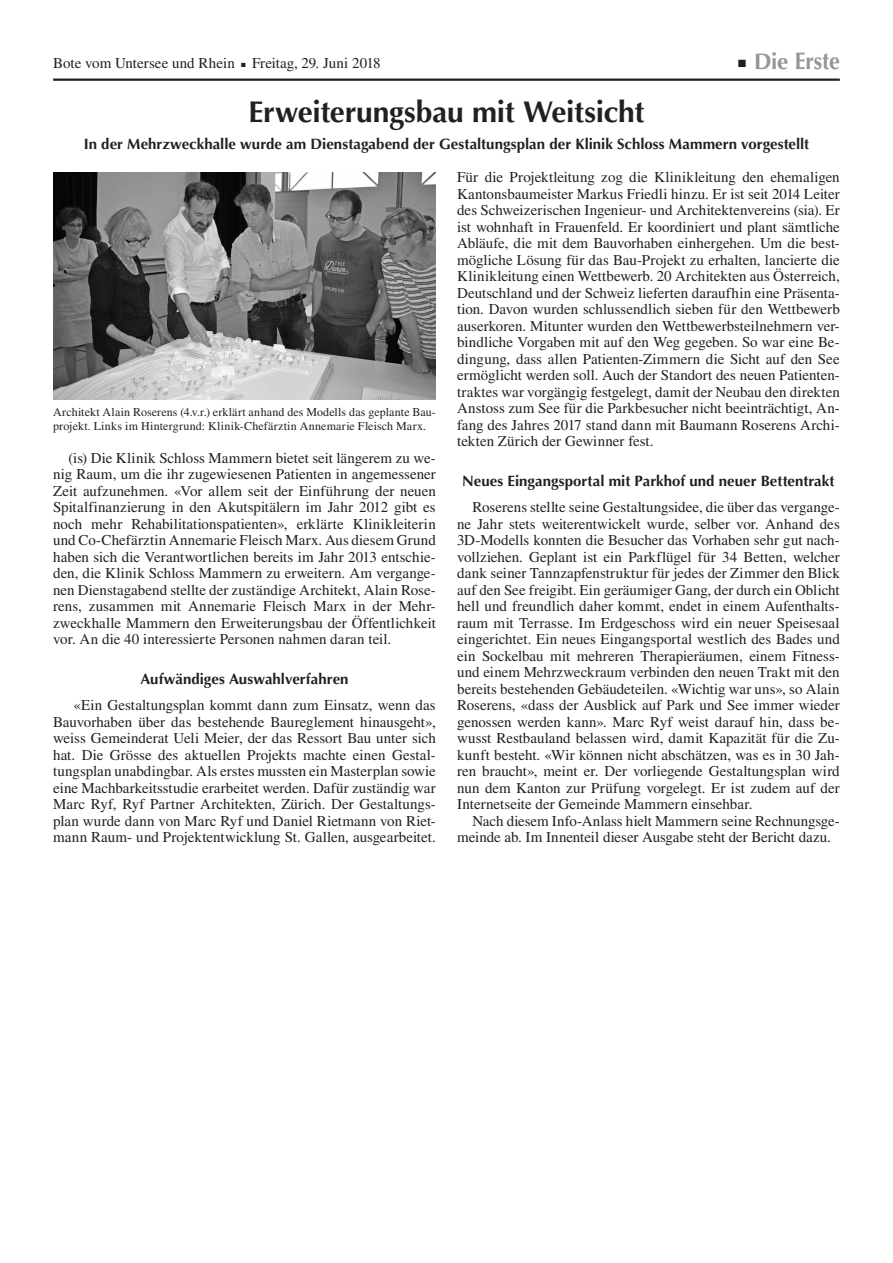
<style>
.page{position:relative;width:893px;height:1263px;background:#fff}
.page>*{position:absolute;margin:0;border:0;box-sizing:border-box;transform-origin:0 0}
.t1{font:700 30px "Optima LT Std";letter-spacing:-.01em;color:#231f20}
.t2{font:700 24px "Optima LT Std";letter-spacing:-.005em;color:#939598;scale:.9 1}
.t3{font:15px/16.5px "Times LT Std";color:#231f20;text-align:justify}
.t4{font:700 15px "Optima LT Std";letter-spacing:.005em;color:#231f20}
.t5{font:12px/13.5px "Times LT Std";letter-spacing:.015em;color:#231f20}
.s1{color:#231f20}
.s2{font-size:22.5px}
</style>
<div class="page">
<hr style="left:53px;top:79px;width:787px;height:2px;background:#231f20">
<img style="left:53px;top:173px;width:383px;height:227px">
<p class="t3" style="left:53px;top:54px;width:329px">Bote vom Untersee und Rhein ■ Freitag, 29. Juni 2018</p>
<h2 class="t2" style="left:738px;top:47px;width:114px"><span class="s1">■</span> <span class="s2">Die</span> Erste</h2>
<h1 class="t1" style="left:249px;top:94px;width:397px">Erweiterungsbau mit Weitsicht</h1>
<p class="t4" style="left:84px;top:135px;width:727px">In der Mehrzweckhalle wurde am Dienstagabend der Gestaltungsplan der Klinik Schloss Mammern vorgestellt</p>
<p class="t5" style="left:53px;top:405px;width:384px">Architekt Alain Roserens (4.v.r.) erklärt anhand des Modells das geplante Bau&shy;projekt. Links im Hintergrund: Klinik-Chefärztin Annemarie Fleisch Marx.</p>
<p class="t3" style="left:53px;top:449px;width:384px;text-indent:15px">(is) Die Klinik Schloss Mammern bietet seit längerem zu we&shy;nig Raum, um die ihr zugewiesenen Patienten in angemessener Zeit aufzunehmen. «Vor allem seit der Einführung der neuen Spitalfinanzierung in den Akutspitälern im Jahr 2012 gibt es noch mehr Rehabilitationspatienten», erklärte Klinikleiterin und Co-Chefärztin Annemarie Fleisch Marx. Aus diesem Grund haben sich die Verantwortlichen bereits im Jahr 2013 entschie&shy;den, die Klinik Schloss Mammern zu erweitern. Am vergange&shy;nen Dienstagabend stellte der zuständige Architekt, Alain Rose&shy;rens, zusammen mit Annemarie Fleisch Marx in der Mehr&shy;zweckhalle Mammern den Erweiterungsbau der Öffentlichkeit vor. An die 40 interessierte Personen nahmen daran teil.</p>
<p class="t4" style="left:140px;top:670px;width:210px">Aufwändiges Auswahlverfahren</p>
<p class="t3" style="left:53px;top:697px;width:384px;text-indent:20px">«Ein Gestaltungsplan kommt dann zum Einsatz, wenn das Bauvorhaben über das bestehende Baureglement hinausgeht», weiss Gemeinderat Ueli Meier, der das Ressort Bau unter sich hat. Die Grösse des aktuellen Projekts machte einen Gestal&shy;tungsplan unabdingbar. Als erstes mussten ein Masterplan sowie eine Machbarkeitsstudie erarbeitet werden. Dafür zuständig war Marc Ryf, Ryf Partner Architekten, Zürich. Der Gestaltungs&shy;plan wurde dann von Marc Ryf und Daniel Rietmann von Riet&shy;mann Raum- und Projektentwicklung St. Gallen, ausgearbeitet.</p>
<p class="t3" style="left:457px;top:169px;width:384px">Für die Projektleitung zog die Klinikleitung den ehemaligen Kantonsbaumeister Markus Friedli hinzu. Er ist seit 2014 Leiter des Schweizerischen Ingenieur- und Architektenvereins (sia). Er ist wohnhaft in Frauenfeld. Er koordiniert und plant sämtliche Abläufe, die mit dem Bauvorhaben einhergehen. Um die best&shy;mögliche Lösung für das Bau-Projekt zu erhalten, lancierte die Klinikleitung einen Wettbewerb. 20 Architekten aus Österreich, Deutschland und der Schweiz lieferten daraufhin eine Präsenta&shy;tion. Davon wurden schlussendlich sieben für den Wettbewerb auserkoren. Mitunter wurden den Wettbewerbsteilnehmern ver&shy;bindliche Vorgaben mit auf den Weg gegeben. So war eine Be&shy;dingung, dass allen Patienten-Zimmern die Sicht auf den See ermöglicht werden soll. Auch der Standort des neuen Patienten&shy;traktes war vorgängig festgelegt, damit der Neubau den direkten Anstoss zum See für die Parkbesucher nicht beeinträchtigt, An&shy;fang des Jahres 2017 stand dann mit Baumann Roserens Archi&shy;tekten Zürich der Gewinner fest.</p>
<p class="t4" style="left:462px;top:472px;width:374px">Neues Eingangsportal mit Parkhof und neuer Bettentrakt</p>
<p class="t3" style="left:457px;top:499px;width:384px;text-indent:15px">Roserens stellte seine Gestaltungsidee, die über das vergange&shy;ne Jahr stets weiterentwickelt wurde, selber vor. Anhand des 3D-Modells konnten die Besucher das Vorhaben sehr gut nach&shy;vollziehen. Geplant ist ein Parkflügel für 34 Betten, welcher dank seiner Tannzapfenstruktur für jedes der Zimmer den Blick auf den See freigibt. Ein geräumiger Gang, der durch ein Oblicht hell und freundlich daher kommt, endet in einem Aufenthalts&shy;raum mit Terrasse. Im Erdgeschoss wird ein neuer Speisesaal eingerichtet. Ein neues Eingangsportal westlich des Bades und ein Sockelbau mit mehreren Therapieräumen, einem Fitness&shy;und einem Mehrzweckraum verbinden den neuen Trakt mit den bereits bestehenden Gebäudeteilen. «Wichtig war uns», so Alain Roserens, «dass der Ausblick auf Park und See immer wieder genossen werden kann». Marc Ryf weist darauf hin, dass be&shy;wusst Restbauland belassen wird, damit Kapazität für die Zu&shy;kunft besteht. «Wir können nicht abschätzen, was es in 30 Jah&shy;ren braucht», meint er. Der vorliegende Gestaltungsplan wird nun dem Kanton zur Prüfung vorgelegt. Er ist zudem auf der Internetseite der Gemeinde Mammern einsehbar.</p>
<p class="t3" style="left:457px;top:812px;width:384px;text-indent:15px">Nach diesem Info-Anlass hielt Mammern seine Rechnungsge&shy;meinde ab. Im Innenteil dieser Ausgabe steht der Bericht dazu.</p>
</div>
